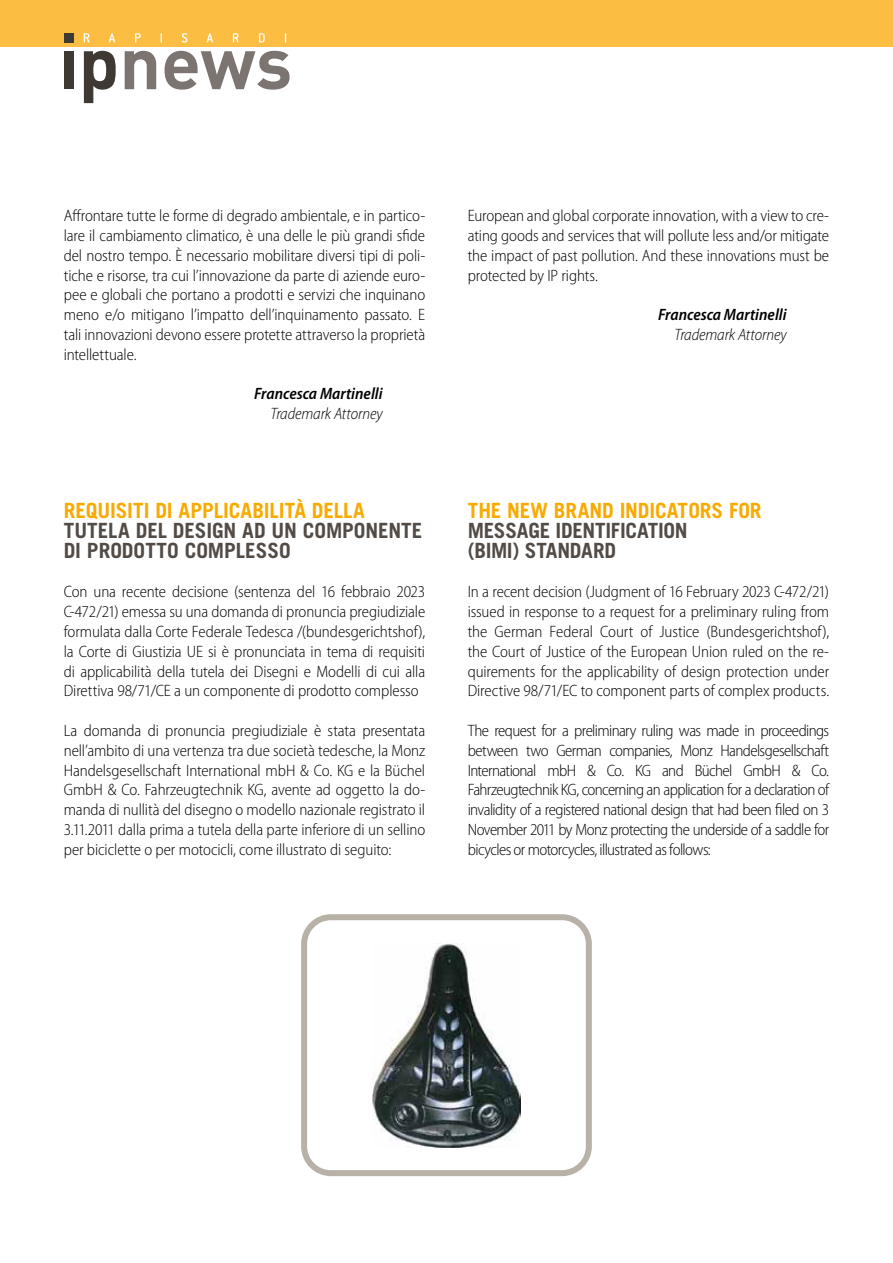
<style>
.page{position:relative;width:893px;height:1263px;background:#fff}
.page>*{position:absolute;margin:0;border:0;box-sizing:border-box;transform-origin:0 0}
.t1{font:700 21px/19.8px "Trade Gothic";letter-spacing:-.005em;color:#524b46}
.t2{font:700 21px "Trade Gothic";letter-spacing:-.005em;color:#f8aa00}
.t3{font:300 semi-condensed 16.5px/19.8px "Myriad Pro";letter-spacing:-.01em;color:#000;text-align:justify}
.t4{font:italic 600 semi-condensed 16.5px "Myriad Pro";color:#000}
.t5{font:italic 300 semi-condensed 16.5px "Myriad Pro";letter-spacing:-.01em;color:#000}
</style>
<div class="page">
<img style="left:372px;top:943px;width:148px;height:205px">
<div style="left:301px;top:914px;width:291px;height:262px;border:6px solid #b8b1a8;border-radius:27px"></div>
<div style="left:0;top:0;width:893px;height:47px;background:#fbbe43"></div>
<svg style="left:125px;top:51px;width:31px;height:38px"></svg>
<svg style="left:165px;top:51px;width:125px;height:39px"></svg>
<svg style="left:84px;top:33px;width:5px;height:9px"></svg>
<svg style="left:109px;top:33px;width:6px;height:9px"></svg>
<svg style="left:135px;top:33px;width:6px;height:9px"></svg>
<svg style="left:182px;top:33px;width:5px;height:10px"></svg>
<svg style="left:207px;top:33px;width:6px;height:9px"></svg>
<svg style="left:233px;top:33px;width:6px;height:9px"></svg>
<svg style="left:259px;top:33px;width:6px;height:9px"></svg>
<div style="left:64px;top:33px;width:9px;height:10px;background:#3f3934"></div>
<div style="left:64px;top:51px;width:9px;height:38px;background:#3f3934"></div>
<svg style="left:84px;top:51px;width:32px;height:52px"></svg>
<p class="t3" style="left:64px;top:206px;width:363px">Affrontare tutte le forme di degrado ambientale, e in partico&shy;lare il cambiamento climatico, è una delle le più grandi sfide del nostro tempo. È necessario mobilitare diversi tipi di poli&shy;tiche e risorse, tra cui l’innovazione da parte di aziende euro&shy;pee e globali che portano a prodotti e servizi che inquinano meno e/o mitigano l’impatto dell’inquinamento passato. E tali innovazioni devono essere protette attraverso la proprietà intellettuale.</p>
<p class="t4" style="left:254px;top:385px;width:130px">Francesca Martinelli</p>
<p class="t5" style="left:271px;top:405px;width:114px">Trademark Attorney</p>
<p class="t2" style="left:64px;top:498px;width:303px">REQUISITI DI APPLICABILITÀ DELLA</p>
<p class="t1" style="left:64px;top:520px;width:360px">TUTELA DEL DESIGN AD UN COMPONENTE<br>DI PRODOTTO COMPLESSO</p>
<p class="t3" style="left:64px;top:582px;width:363px">Con una recente decisione (sentenza del 16 febbraio 2023<br>C-472/21) emessa su una domanda di pronuncia pregiudiziale formulata dalla Corte Federale Tedesca /(bundesgerichtshof), la Corte di Giustizia UE si è pronunciata in tema di requisiti di applicabilità della tutela dei Disegni e Modelli di cui alla Direttiva 98/71/CE a un componente di prodotto complesso</p>
<p class="t3" style="left:64px;top:721px;width:363px">La domanda di pronuncia pregiudiziale è stata presentata nell’ambito di una vertenza tra due società tedesche, la Monz Handelsgesellschaft International mbH &amp; Co. KG e la Büchel GmbH &amp; Co. Fahrzeugtechnik KG, avente ad oggetto la do&shy;manda di nullità del disegno o modello nazionale registrato il 3.11.2011 dalla prima a tutela della parte inferiore di un sellino per biciclette o per motocicli, come illustrato di seguito:</p>
<p class="t3" style="left:468px;top:206px;width:363px">European and global corporate innovation, with a view to cre&shy;ating goods and services that will pollute less and/or mitigate the impact of past pollution. And these innovations must be protected by IP rights.</p>
<p class="t4" style="left:658px;top:306px;width:130px">Francesca Martinelli</p>
<p class="t5" style="left:675px;top:326px;width:114px">Trademark Attorney</p>
<p class="t2" style="left:468px;top:498px;width:295px">THE NEW BRAND INDICATORS FOR</p>
<p class="t1" style="left:468px;top:520px;width:221px">MESSAGE IDENTIFICATION (BIMI) STANDARD</p>
<p class="t3" style="left:468px;top:582px;width:363px">In a recent decision (Judgment of 16 February 2023 C-472/21) issued in response to a request for a preliminary ruling from the German Federal Court of Justice (Bundesgerichtshof), the Court of Justice of the European Union ruled on the re&shy;quirements for the applicability of design protection under Directive 98/71/EC to component parts of complex products.</p>
<p class="t3" style="left:468px;top:721px;width:363px">The request for a preliminary ruling was made in proceedings between two German companies, Monz Handelsgesellschaft International mbH &amp; Co. KG and Büchel GmbH &amp; Co.<br>Fahrzeugtechnik KG, concerning an application for a declaration of invalidity of a registered national design that had been filed on 3<br>November 2011 by Monz protecting the underside of a saddle for bicycles or motorcycles, illustrated as follows:</p>
</div>
